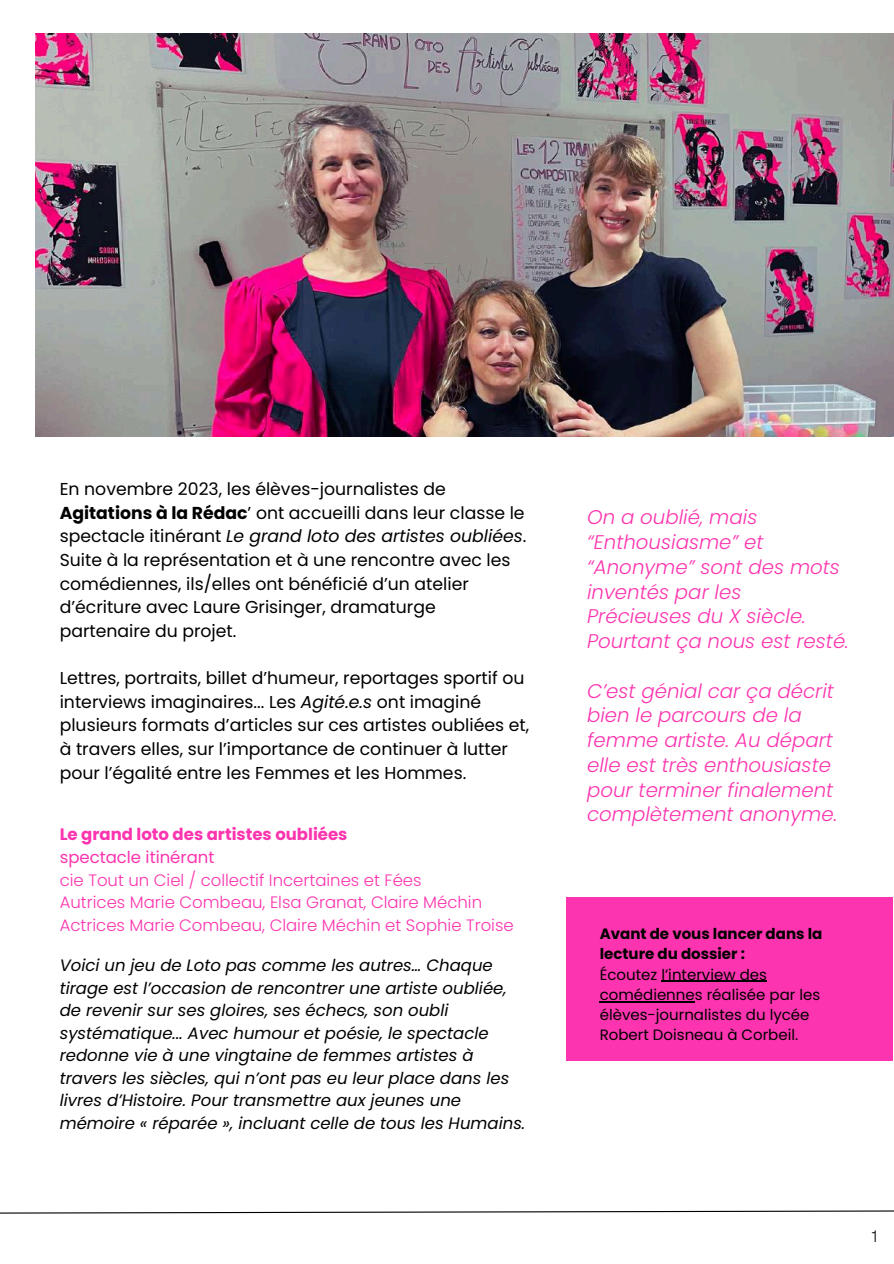
<style>
.page{position:relative;width:894px;height:1264px;background:#fff}
.page>*{position:absolute;margin:0;border:0;box-sizing:border-box;transform-origin:0 0}
.t1{font:italic 300 19.8px/24.8px "Poppins";color:#fd34af}
.t2{font:17.25px/23.7px "Poppins";color:#000}
.t3{font:16.65px "Garet";color:#000}
.t4{font:italic 16.5px/22.5px "Poppins";color:#000}
.t5{font:300 16.5px/22.5px "Poppins";color:#fd34af}
.t6{font:700 16.5px "Poppins";color:#fd34af}
.t7{font:16.5px "Poppins";color:#fd34af}
.t8{font:15px/20.2px "Poppins";color:#000}
.t9{font:700 15px/20.2px "Poppins";color:#000}
.s1{font-weight:700}
.s2{font-style:italic}
</style>
<div class="page">
<img style="left:36px;top:34px;width:857px;height:402px">
<svg style="left:0;top:1210px;width:893px;height:4px"></svg>
<div style="left:566px;top:897px;width:327px;height:163px;background:#fd34af"></div>
<hr style="left:661px;top:980px;width:105px;height:1px;background:#000">
<hr style="left:599px;top:1001px;width:95px;height:1px;background:#000">
<p class="t2" style="left:60px;top:477px;width:468px">En novembre 2023, les élèves-journalistes de <span class="s1">Agitations à la Rédac</span>’ ont accueilli dans leur classe le spectacle itinérant <span class="s2">Le grand loto des artistes oubliées</span>.<br>Suite à la représentation et à une rencontre avec les comédiennes, ils/elles ont bénéficié d’un atelier d’écriture avec Laure Grisinger, dramaturge partenaire du projet.</p>
<p class="t2" style="left:60px;top:666px;width:471px">Lettres, portraits, billet d’humeur, reportages sportif ou interviews imaginaires... Les <span class="s2">Agité.e.s</span> ont imaginé plusieurs formats d’articles sur ces artistes oubliées et, à travers elles, sur l’importance de continuer à lutter pour l’égalité entre les Femmes et les Hommes.</p>
<p class="t6" style="left:60px;top:823px;width:289px">Le grand loto des artistes oubliées</p>
<p class="t7" style="left:60px;top:845px;width:156px">spectacle itinérant</p>
<p class="t5" style="left:60px;top:868px;width:455px">cie Tout un Ciel / collectif Incertaines et Fées<br>Autrices Marie Combeau, Elsa Granat, Claire Méchin<br>Actrices Marie Combeau, Claire Méchin et Sophie Troise</p>
<p class="t4" style="left:60px;top:954px;width:467px">Voici un jeu de Loto pas comme les autres… Chaque tirage est l’occasion de rencontrer une artiste oubliée, de revenir sur ses gloires, ses échecs, son oubli systématique... Avec humour et poésie, le spectacle redonne vie à une vingtaine de femmes artistes à travers les siècles, qui n’ont pas eu leur place dans les livres d’Histoire. Pour transmettre aux jeunes une mémoire « réparée », incluant celle de tous les Humains.</p>
<p class="t1" style="left:587px;top:505px;width:263px">On a oublié, mais “Enthousiasme” et “Anonyme” sont des mots inventés par les<br>Précieuses du X siècle.<br>Pourtant ça nous est resté.</p>
<p class="t1" style="left:587px;top:678px;width:251px">C’est génial car ça décrit bien le parcours de la femme artiste. Au départ elle est très enthousiaste pour terminer finalement complètement anonyme.</p>
<p class="t9" style="left:599px;top:923px;width:224px">Avant de vous lancer dans la lecture du dossier :</p>
<p class="t8" style="left:599px;top:964px;width:222px">Écoutez l’interview des comédiennes réalisée par les élèves-journalistes du lycée<br>Robert Doisneau à Corbeil.</p>
<p class="t3" style="left:871px;top:1224px;width:8px">1</p>
</div>
